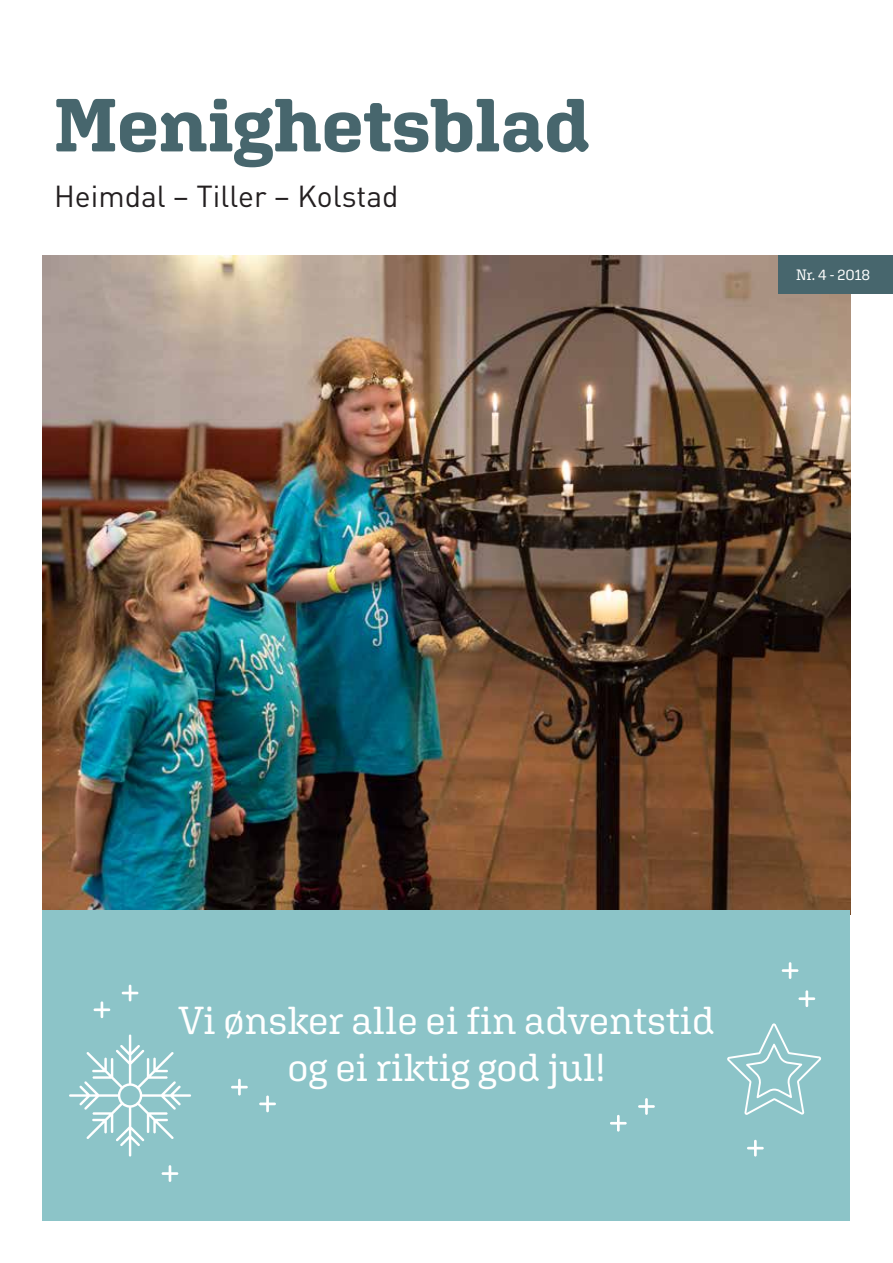
<style>
.page{position:relative;width:893px;height:1263px;background:#fff}
.page>*{position:absolute;margin:0;border:0;box-sizing:border-box;transform-origin:0 0}
.t1{font:700 75px "Aglet Slab";letter-spacing:-.005em;color:#47666d}
.t2{font:39px/46.8px "Aglet Slab";letter-spacing:-.005em;color:#fff;text-align:center}
.t3{font:30px "DIN";color:#231f20}
.t4{font:15px "Aglet Slab";color:#fff}
</style>
<div class="page">
<img style="left:43px;top:255px;width:807px;height:655px">
<div style="left:778px;top:255px;width:115px;height:38px;background:#47666d"></div>
<div style="left:43px;top:910px;width:807px;height:310px;background:#8cc4c8"></div>
<svg style="left:162px;top:1165px;width:16px;height:17px"></svg>
<svg style="left:94px;top:1001px;width:16px;height:17px"></svg>
<svg style="left:122px;top:985px;width:16px;height:16px"></svg>
<svg style="left:610px;top:1115px;width:17px;height:16px"></svg>
<svg style="left:638px;top:1098px;width:17px;height:17px"></svg>
<svg style="left:231px;top:1079px;width:17px;height:16px"></svg>
<svg style="left:259px;top:1095px;width:17px;height:17px"></svg>
<svg style="left:798px;top:990px;width:17px;height:17px"></svg>
<svg style="left:782px;top:962px;width:16px;height:17px"></svg>
<svg style="left:747px;top:1140px;width:17px;height:16px"></svg>
<svg style="left:69px;top:1034px;width:122px;height:122px"></svg>
<svg style="left:727px;top:1023px;width:94px;height:92px"></svg>
<h1 class="t1" style="left:54px;top:80px;width:538px">Menighetsblad</h1>
<p class="t3" style="left:54px;top:178px;width:346px">Heimdal – Tiller – Kolstad</p>
<p class="t4" style="left:796px;top:266px;width:76px">Nr. 4 - 2018</p>
<p class="t2" style="left:178px;top:996px;width:538px">Vi ønsker alle ei fin adventstid og ei riktig god jul!</p>
</div>
